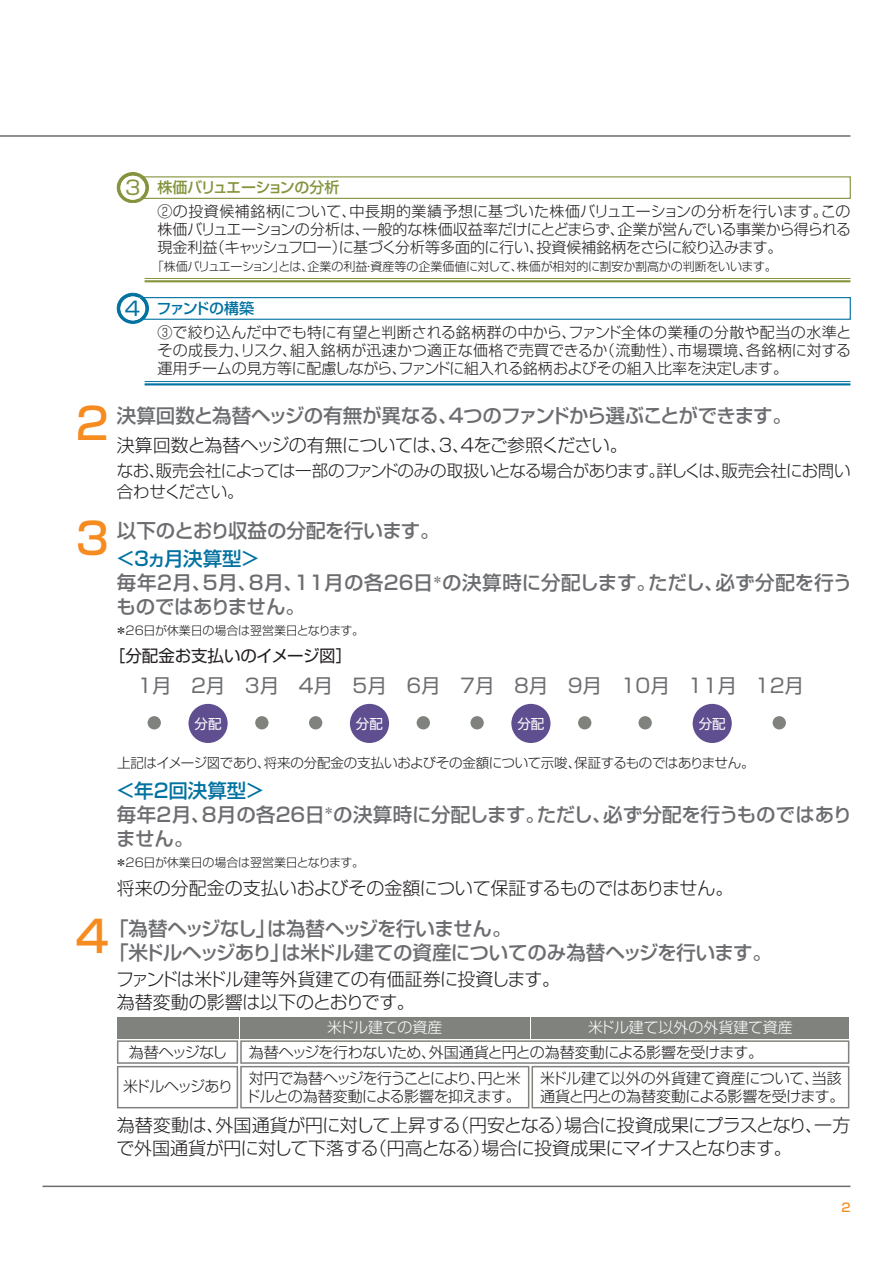
<style>
.page{position:relative;width:893px;height:1263px;background:#fff}
.page>*{position:absolute;margin:0;border:0;box-sizing:border-box;transform-origin:0 0}
.t1{font:500 43.5px "Shin Go Pr 5";color:#f68b1f}
.t2{font:500 19.5px/24px "Shin Go Pr 5";letter-spacing:-.02em;color:#6c6d70}
.t3{font:500 19.5px "Shin Go Pr 5";letter-spacing:-.045em;color:#6c6d70}
.t4{font:19.5px "Shin Go Pr 5";color:#6c6d70}
.t5{font:300 18px/22.5px "Shin Go Pr 5";letter-spacing:-.02em;color:#231f20}
.t6{font:300 16.5px/21px "Shin Go Pr 5";letter-spacing:-.05em;color:#231f20}
.t7{font:16.5px "Shin Go Pr 5";letter-spacing:-.01em;color:#231f20}
.t8{font:300 15px/18px "Shin Go Pr 5";letter-spacing:-.03em;color:#231f20}
.t9{font:300 15px/18px "Shin Go Pr 5";letter-spacing:.01em;color:#231f20}
.t10{font:300 15px/24.2px "Shin Go Pr 5";letter-spacing:.025em;color:#231f20}
.t11{font:300 15px/24.2px "Shin Go Pr 5";letter-spacing:.015em;color:#231f20}
.t12{font:300 15px/18px "Shin Go Pr 5";letter-spacing:-.01em;color:#231f20}
.t13{font:300 15px/18px "Shin Go Pr 5";letter-spacing:-.05em;color:#231f20}
.t14{font:300 15px "Shin Go Pr 5";letter-spacing:-.015em;color:#fff}
.t15{font:300 15px "Shin Go Pr 5";letter-spacing:-.095em;color:#231f20}
.t16{font:300 15px "Shin Go Pr 5";letter-spacing:-.085em;color:#231f20}
.t17{font:300 13.5px "Shin Go Pr 5";letter-spacing:-.03em;color:#231f20}
.t18{font:13.5px "Shin Go Pr 5";color:#fff}
.t19{font:300 12px "Shin Go Pr 5";letter-spacing:-.02em;color:#231f20}
.t20{font:500 12px "Shin Go Pr 5";color:#f68b1f}
.s1{font-weight:400;font-size:19.5px;color:#83943d}
.s2{font-weight:500;color:#83943d}
.s3{font-weight:400;font-size:19.5px;color:#0071a1}
.s4{font-weight:500;color:#0071a1}
.s5{color:#0071a1}
</style>
<div class="page">
<hr style="left:0;top:135px;width:850px;height:2px;background:#6c6d70">
<hr style="left:43px;top:1185px;width:807px;height:2px;background:#6c6d70">
<div style="left:142px;top:176px;width:709px;height:23px;border:1px solid #83943d"></div>
<svg style="left:117px;top:173px;width:31px;height:30px"></svg>
<div style="left:117px;top:172px;width:32px;height:31px;border:1px solid #83943d;border-radius:50%"></div>
<hr style="left:145px;top:278px;width:705px;height:1px;background:#83943d">
<hr style="left:145px;top:280px;width:705px;height:2px;background:#83943d">
<div style="left:142px;top:297px;width:709px;height:23px;border:1px solid #0071a1"></div>
<svg style="left:117px;top:293px;width:31px;height:30px"></svg>
<div style="left:117px;top:293px;width:32px;height:31px;border:1px solid #0071a1;border-radius:50%"></div>
<hr style="left:145px;top:381px;width:705px;height:1px;background:#0071a1">
<hr style="left:145px;top:383px;width:705px;height:2px;background:#0071a1">
<div style="left:148px;top:716px;width:13px;height:13px;background:#7f827d;border-radius:50%"></div>
<div style="left:255px;top:716px;width:14px;height:13px;background:#7f827d;border-radius:50%"></div>
<div style="left:309px;top:716px;width:13px;height:13px;background:#7f827d;border-radius:50%"></div>
<div style="left:417px;top:716px;width:13px;height:13px;background:#7f827d;border-radius:50%"></div>
<div style="left:578px;top:716px;width:13px;height:13px;background:#7f827d;border-radius:50%"></div>
<div style="left:638px;top:716px;width:14px;height:13px;background:#7f827d;border-radius:50%"></div>
<div style="left:773px;top:716px;width:13px;height:13px;background:#7f827d;border-radius:50%"></div>
<div style="left:470px;top:716px;width:14px;height:13px;background:#7f827d;border-radius:50%"></div>
<div style="left:189px;top:704px;width:39px;height:39px;background:#604f90;border-radius:50%"></div>
<div style="left:350px;top:704px;width:39px;height:39px;background:#604f90;border-radius:50%"></div>
<div style="left:511px;top:704px;width:39px;height:39px;background:#604f90;border-radius:50%"></div>
<div style="left:693px;top:704px;width:39px;height:39px;background:#604f90;border-radius:50%"></div>
<div style="left:117px;top:1017px;width:121px;height:21px;background:#7f827d"></div>
<div style="left:240px;top:1017px;width:289px;height:21px;background:#7f827d"></div>
<div style="left:531px;top:1017px;width:318px;height:21px;background:#7f827d"></div>
<svg style="left:117px;top:1040px;width:732px;height:68px"></svg>
<h1 class="t1" style="left:76px;top:388px;width:35px">2</h1>
<h1 class="t1" style="left:76px;top:503px;width:35px">3</h1>
<p class="t10" style="left:157px;top:174px;width:694px;text-indent:-32px"><span class="s1">3</span> <span class="s2">株価バリュエーションの分析<br></span>②の投資候補銘柄について、中長期的業績予想に基づいた株価バリュエーションの分析を行います。この</p>
<p class="t8" style="left:157px;top:219px;width:695px">株価バリュエーションの分析は、一般的な株価収益率だけにとどまらず、企業が営んでいる事業から得られる現金利益（キャッシュフロー）に基づく分析等多面的に行い、投資候補銘柄をさらに絞り込みます。</p>
<p class="t19" style="left:152px;top:257px;width:626px">「株価バリュエーション」とは、企業の利益・資産等の企業価値に対して、株価が相対的に割安か割高かの判断をいいます。</p>
<p class="t11" style="left:157px;top:295px;width:695px;text-indent:-33px"><span class="s3">4</span> <span class="s4">ファンドの構築<br></span>③で絞り込んだ中でも特に有望と判断される銘柄群の中から、ファンド全体の業種の分散や配当の水準と</p>
<p class="t9" style="left:157px;top:340px;width:695px">その成長力、リスク、組入銘柄が迅速かつ適正な価格で売買できるか（流動性）、市場環境、各銘柄に対する運用チームの見方等に配慮しながら、ファンドに組入れる銘柄およびその組入比率を決定します。</p>
<p class="t3" style="left:117px;top:400px;width:677px">決算回数と為替ヘッジの有無が異なる、４つのファンドから選ぶことができます。</p>
<p class="t5" style="left:117px;top:432px;width:513px">決算回数と為替ヘッジの有無については、３、４をご参照ください。</p>
<p class="t6" style="left:117px;top:458px;width:735px">なお、販売会社によっては一部のファンドのみの取扱いとなる場合があります。詳しくは、販売会社にお問い合わせください。</p>
<p class="t2" style="left:117px;top:517px;width:324px">以下のとおり収益の分配を行います。</p>
<p class="t2" style="left:116px;top:545px;width:738px"><span class="s5">＜３ヵ月決算型＞<br></span>毎年２月、５月、８月、11月の各26日<sup>＊</sup>の決算時に分配します。ただし、必ず分配を行うものではありません。</p>
<p class="t19" style="left:115px;top:621px;width:250px">＊26日が休業日の場合は翌営業日となります。</p>
<p class="t7" style="left:109px;top:642px;width:245px">［分配金お支払いのイメージ図］</p>
<p class="t4" style="left:137px;top:670px;width:668px">1月 2月 3月 4月 5月 6月 7月 8月 9月 10月 11月 12月</p>
<p class="t18" style="left:195px;top:712px;width:28px">分配</p>
<p class="t18" style="left:356px;top:712px;width:28px">分配</p>
<p class="t18" style="left:517px;top:712px;width:28px">分配</p>
<p class="t18" style="left:699px;top:712px;width:28px">分配</p>
<h1 class="t1" style="left:76px;top:900px;width:35px">4</h1>
<p class="t17" style="left:117px;top:751px;width:639px">上記はイメージ図であり、将来の分配金の支払いおよびその金額について示唆、保証するものではありません。</p>
<p class="t2" style="left:116px;top:776px;width:738px"><span class="s5">＜年２回決算型＞<br></span>毎年２月、８月の各26日<sup>＊</sup>の決算時に分配します。ただし、必ず分配を行うものではありません。</p>
<p class="t19" style="left:115px;top:852px;width:250px">＊26日が休業日の場合は翌営業日となります。</p>
<p class="t5" style="left:117px;top:875px;width:618px">将来の分配金の支払いおよびその金額について保証するものではありません。</p>
<p class="t2" style="left:109px;top:914px;width:665px">「為替ヘッジなし」は為替ヘッジを行いません。<br>「米ドルヘッジあり」は米ドル建ての資産についてのみ為替ヘッジを行います。</p>
<p class="t5" style="left:116px;top:967px;width:446px">ファンドは米ドル建等外貨建ての有価証券に投資します。為替変動の影響は以下のとおりです。</p>
<p class="t14" style="left:327px;top:1015px;width:117px">米ドル建ての資産</p>
<p class="t14" style="left:588px;top:1015px;width:206px">米ドル建て以外の外貨建て資産</p>
<p class="t16" style="left:129px;top:1040px;width:100px">為替ヘッジなし</p>
<p class="t8" style="left:249px;top:1041px;width:516px">為替ヘッジを行わないため、外国通貨と円との為替変動による影響を受けます。</p>
<p class="t15" style="left:123px;top:1074px;width:111px">米ドルヘッジあり</p>
<p class="t13" style="left:245px;top:1068px;width:277px">対円で為替ヘッジを行うことにより、円と米ドルとの為替変動による影響を抑えます。</p>
<p class="t12" style="left:540px;top:1068px;width:306px">米ドル建て以外の外貨建て資産について、当該通貨と円との為替変動による影響を受けます。</p>
<p class="t5" style="left:117px;top:1112px;width:735px">為替変動は、外国通貨が円に対して上昇する（円安となる）場合に投資成果にプラスとなり、一方で外国通貨が円に対して下落する（円高となる）場合に投資成果にマイナスとなります。</p>
<p class="t20" style="left:841px;top:1197px;width:11px">2</p>
</div>
